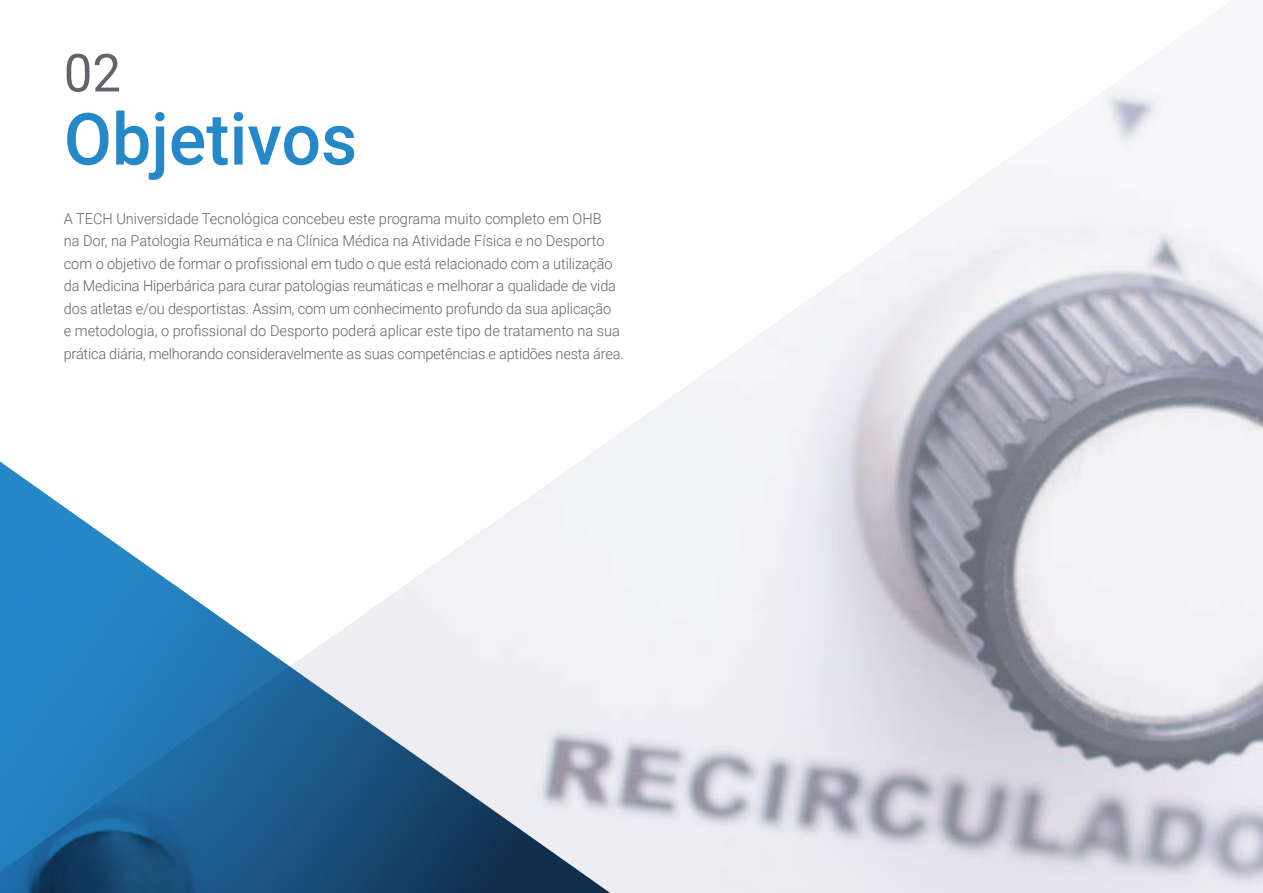
<style>
.page{position:relative;width:1263px;height:893px;background:#fff}
.page>*{position:absolute;margin:0;border:0;box-sizing:border-box;transform-origin:0 0}
.t1{font:500 72px "Roboto";color:#2488c9}
.t2{font:52.5px "Roboto";color:#61646a}
.t3{font:300 15px/22.5px "Roboto";letter-spacing:-.01em;color:#61646a}
</style>
<div class="page">
<img style="left:603px;top:0;width:660px;height:893px">
<svg style="left:0;top:446px;width:640px;height:447px"></svg>
<h2 class="t2" style="left:64px;top:36px;width:59px">02</h2>
<h1 class="t1" style="left:64px;top:89px;width:295px">Objetivos</h1>
<p class="t3" style="left:64px;top:207px;width:562px">A TECH Universidade Tecnológica concebeu este programa muito completo em OHB<br>na Dor, na Patologia Reumática e na Clínica Médica na Atividade Física e no Desporto com o objetivo de formar o profissional em tudo o que está relacionado com a utilização da Medicina Hiperbárica para curar patologias reumáticas e melhorar a qualidade de vida dos atletas e/ou desportistas. Assim, com um conhecimento profundo da sua aplicação<br>e metodologia, o profissional do Desporto poderá aplicar este tipo de tratamento na sua prática diária, melhorando consideravelmente as suas competências e aptidões nesta área.</p>
</div>
